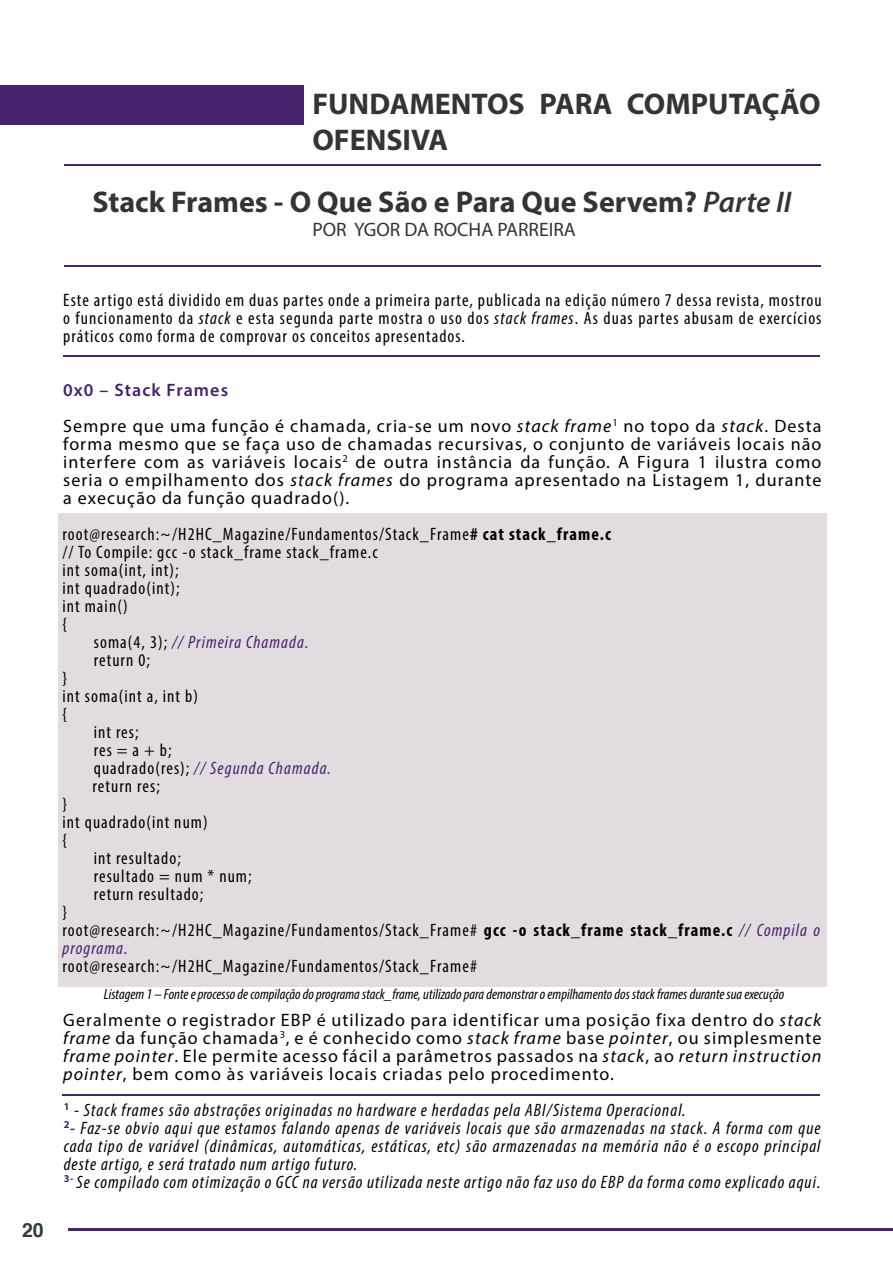
<style>
.page{position:relative;width:893px;height:1263px;background:#fff}
.page>*{position:absolute;margin:0;border:0;box-sizing:border-box;transform-origin:0 0}
.t1{font:700 30px/36px "Myriad Pro";color:#323532}
.t2{font:19.5px "Myriad Pro";color:#323532}
.t3{font:700 19.5px "Helvetica";color:#2c3b3e}
.t4{font:condensed 18px/18px "Myriad Pro";letter-spacing:.06em;color:#000;text-align:justify}
.t5{font:18px/18px "Myriad Pro";letter-spacing:.06em;color:#000;text-align:justify}
.t6{font:italic condensed 18px/18px "Myriad Pro";letter-spacing:.06em;color:#000}
.t7{font:italic condensed 18px "Myriad Pro";letter-spacing:.06em;color:#45246b}
.t8{font:italic condensed 14.85px "Myriad Pro";color:#000}
.s1{font-weight:600;font-style:italic}
.s2{font-style:italic}
.s3{font-weight:600;color:#45246b}
.s4{font-weight:700}
.s5{font-style:normal;color:#000}
.s6{font-style:italic;color:#45246b}
</style>
<div class="page">
<div style="left:0;top:85px;width:304px;height:39px;background:#45246b"></div>
<hr style="left:64px;top:165px;width:756px;height:1px;background:#45246b">
<hr style="left:64px;top:266px;width:756px;height:1px;background:#45246b">
<div style="left:58px;top:513px;width:768px;height:473px;background:#e2dce1"></div>
<hr style="left:63px;top:355px;width:757px;height:1px;background:#45246b">
<hr style="left:62px;top:1095px;width:758px;height:1px;background:#45246b">
<hr style="left:69px;top:1229px;width:824px;height:2px;background:#45246b">
<h1 class="t1" style="left:312px;top:85px;width:510px">FUNDAMENTOS PARA COMPUTAÇÃO<br>OFENSIVA</h1>
<h1 class="t1" style="left:92px;top:182px;width:700px">Stack Frames - O Que São e Para Que Servem? <span class="s1">Parte II</span></h1>
<p class="t2" style="left:312px;top:217px;width:265px">POR YGOR DA ROCHA PARREIRA</p>
<p class="t3" style="left:22px;top:1214px;width:23px">20</p>
<p class="t4" style="left:63px;top:291px;width:760px">Este artigo está dividido em duas partes onde a primeira parte, publicada na edição número 7 dessa revista, mostrou o funcionamento da <span class="s2">stack</span> e esta segunda parte mostra o uso dos <span class="s2">stack frames</span>. As duas partes abusam de exercícios práticos como forma de comprovar os conceitos apresentados.</p>
<p class="t5" style="left:63px;top:372px;width:760px;line-height:36px"><span class="s3">0x0 – Stack Frames<br></span>Sempre que uma função é chamada, cria-se um novo <span class="s2">stack frame</span><sup>1</sup> no topo da <span class="s2">stack</span>. Desta</p>
<p class="t5" style="left:63px;top:435px;width:760px">forma mesmo que se faça uso de chamadas recursivas, o conjunto de variáveis locais não interfere com as variáveis locais<sup>2</sup> de outra instância da função. A Figura 1 ilustra como seria o empilhamento dos <span class="s2">stack frames</span> do programa apresentado na Listagem 1, durante a execução da função quadrado().</p>
<p class="t4" style="left:63px;top:525px;width:550px">root@research:~/H2HC_Magazine/Fundamentos/Stack_Frame<span class="s4"># cat stack_frame.c</span></p>
<p class="t4" style="left:63px;top:543px;width:317px">// To Compile: gcc -o stack_frame stack_frame.c</p>
<p class="t4" style="left:63px;top:561px;width:118px">int soma(int, int);</p>
<p class="t4" style="left:63px;top:579px;width:119px">int quadrado(int);</p>
<p class="t4" style="left:63px;top:597px;width:67px">int main()</p>
<p class="t4" style="left:63px;top:615px;width:6px">{</p>
<p class="t7" style="left:94px;top:631px;width:216px"><span class="s5">soma(4, 3);</span> // Primeira Chamada.</p>
<p class="t4" style="left:94px;top:651px;width:58px">return 0;</p>
<p class="t4" style="left:63px;top:669px;width:6px">}</p>
<p class="t4" style="left:63px;top:687px;width:137px">int soma(int a, int b)</p>
<p class="t4" style="left:63px;top:705px;width:6px">{</p>
<p class="t4" style="left:94px;top:723px;width:46px">int res;</p>
<p class="t4" style="left:94px;top:741px;width:79px">res = a + b;</p>
<p class="t7" style="left:94px;top:757px;width:239px"><span class="s5">quadrado(res);</span> // Segunda Chamada.</p>
<p class="t4" style="left:93px;top:777px;width:69px">return res;</p>
<p class="t4" style="left:63px;top:795px;width:6px">}</p>
<p class="t4" style="left:63px;top:813px;width:147px">int quadrado(int num)</p>
<p class="t4" style="left:63px;top:831px;width:6px">{</p>
<p class="t4" style="left:94px;top:849px;width:89px">int resultado;</p>
<p class="t4" style="left:94px;top:867px;width:159px">resultado = num * num;</p>
<p class="t4" style="left:94px;top:885px;width:111px">return resultado;</p>
<p class="t4" style="left:63px;top:903px;width:6px">}</p>
<p class="t4" style="left:63px;top:921px;width:759px">root@research:~/H2HC_Magazine/Fundamentos/Stack_Frame# <span class="s4">gcc -o stack_frame stack_frame.c</span> <span class="s6">// Compila o</span></p>
<p class="t7" style="left:63px;top:937px;width:67px">programa.</p>
<p class="t4" style="left:63px;top:957px;width:416px">root@research:~/H2HC_Magazine/Fundamentos/Stack_Frame#</p>
<p class="t8" style="left:104px;top:985px;width:682px">Listagem 1 – Fonte e processo de compilação do programa stack_frame, utilizado para demonstrar o empilhamento dos stack frames durante sua execução</p>
<p class="t5" style="left:63px;top:1011px;width:760px">Geralmente o registrador EBP é utilizado para identificar uma posição fixa dentro do <span class="s2">stack frame</span> da função chamada<sup>3</sup>, e é conhecido como <span class="s2">stack frame</span> base <span class="s2">pointer</span>, ou simplesmente <span class="s2">frame pointer</span>. Ele permite acesso fácil a parâmetros passados na <span class="s2">stack</span>, ao <span class="s2">return instruction pointer</span>, bem como às variáveis locais criadas pelo procedimento.</p>
<p class="t6" style="left:64px;top:1101px;width:758px"><sup>1</sup> - Stack frames são abstrações originadas no hardware e herdadas pela ABI/Sistema Operacional.<br><sup>2</sup>- Faz-se obvio aqui que estamos falando apenas de variáveis locais que são armazenadas na stack. A forma com que cada tipo de variável (dinâmicas, automáticas, estáticas, etc) são armazenadas na memória não é o escopo principal deste artigo, e será tratado num artigo futuro.<br><sup>3-</sup> Se compilado com otimização o GCC na versão utilizada neste artigo não faz uso do EBP da forma como explicado aqui.</p>
</div>
